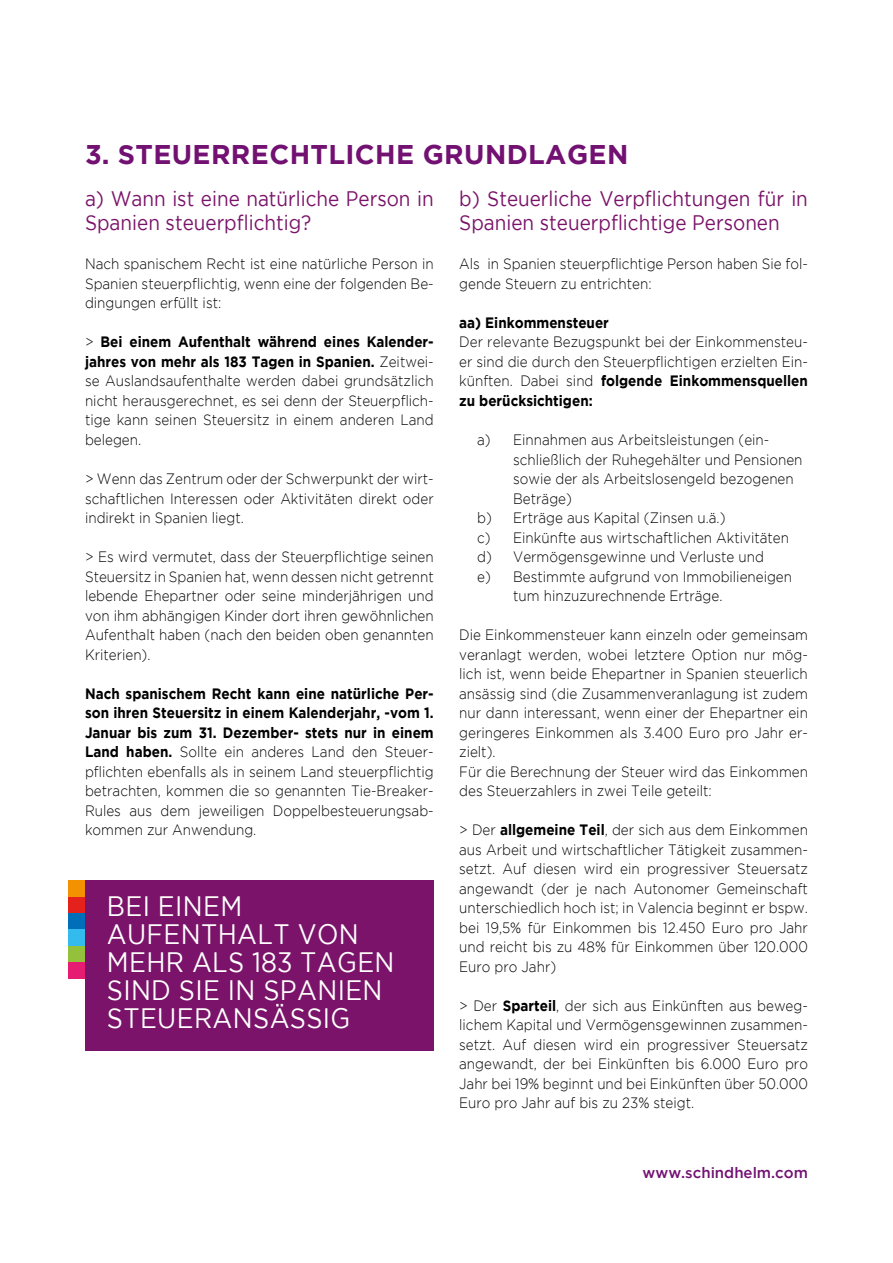
<style>
.page{position:relative;width:893px;height:1263px;background:#fff}
.page>*{position:absolute;margin:0;border:0;box-sizing:border-box;transform-origin:0 0}
.t1{font:28.05px/28px "Gotham";letter-spacing:.015em;color:#fff;scale:.9 1}
.t2{font:700 27px "Gotham";letter-spacing:.015em;color:#721172}
.t3{font:21px/24px "Gotham";color:#7a1369;scale:.9 1}
.t4{font:300 15px/19.5px "Gotham";color:#000;text-align:justify;scale:.9 1}
.t5{font:700 15px "Gotham";color:#000;scale:.9 1}
.t6{font:500 15px "Gotham";color:#721172}
.s1{font-weight:700}
</style>
<div class="page">
<div style="left:69px;top:880px;width:16px;height:17px;background:#f39100"></div>
<div style="left:69px;top:897px;width:16px;height:16px;background:#e4221b"></div>
<div style="left:69px;top:913px;width:16px;height:17px;background:#006eb9"></div>
<div style="left:69px;top:930px;width:16px;height:16px;background:#34bbed"></div>
<div style="left:69px;top:946px;width:16px;height:17px;background:#94c13c"></div>
<div style="left:69px;top:963px;width:16px;height:16px;background:#e61c72"></div>
<div style="left:85px;top:880px;width:349px;height:170px;background:#7a1369"></div>
<p class="t2" style="left:85px;top:139px;width:545px">3. STEUERRECHTLICHE GRUNDLAGEN</p>
<p class="t3" style="left:85px;top:187px;width:389px">a) Wann ist eine natürliche Person in<br>Spanien steuerpflichtig?</p>
<p class="t4" style="left:85px;top:254px;width:389px">Nach spanischem Recht ist eine natürliche Person in Spanien steuerpflichtig, wenn eine der folgenden Be&shy;dingungen erfüllt ist:</p>
<p class="t4" style="left:85px;top:332px;width:389px">&gt; <span class="s1">Bei einem Aufenthalt während eines Kalender&shy;jahres von mehr als 183 Tagen in Spanien.</span> Zeitwei&shy;se Auslandsaufenthalte werden dabei grundsätzlich nicht herausgerechnet, es sei denn der Steuerpflich&shy;tige kann seinen Steuersitz in einem anderen Land belegen.</p>
<p class="t4" style="left:85px;top:469px;width:389px">&gt; Wenn das Zentrum oder der Schwerpunkt der wirt&shy;schaftlichen Interessen oder Aktivitäten direkt oder indirekt in Spanien liegt.</p>
<p class="t4" style="left:85px;top:547px;width:389px">&gt; Es wird vermutet, dass der Steuerpflichtige seinen Steuersitz in Spanien hat, wenn dessen nicht getrennt lebende Ehepartner oder seine minderjährigen und von ihm abhängigen Kinder dort ihren gewöhnlichen</p>
<p class="t4" style="left:85px;top:625px;width:389px">Aufenthalt haben (nach den beiden oben genannten<br>Kriterien).</p>
<p class="t4" style="left:85px;top:683px;width:389px"><span class="s1">Nach spanischem Recht kann eine natürliche Per&shy;son ihren Steuersitz in einem Kalenderjahr, -vom 1.<br>Januar bis zum 31. Dezember- stets nur in einem Land haben.</span> Sollte ein anderes Land den Steuer&shy;pflichten ebenfalls als in seinem Land steuerpflichtig betrachten, kommen die so genannten Tie-Breaker-Rules aus dem jeweiligen Doppelbesteuerungsab&shy;kommen zur Anwendung.</p>
<p class="t3" style="left:459px;top:187px;width:389px">b) Steuerliche Verpflichtungen für in<br>Spanien steuerpflichtige Personen</p>
<p class="t4" style="left:459px;top:254px;width:389px">Als in Spanien steuerpflichtige Person haben Sie fol&shy;gende Steuern zu entrichten:</p>
<p class="t5" style="left:459px;top:314px;width:168px">aa) Einkommensteuer</p>
<p class="t4" style="left:459px;top:332px;width:389px">Der relevante Bezugspunkt bei der Einkommensteu&shy;er sind die durch den Steuerpflichtigen erzielten Ein&shy;künften. Dabei sind <span class="s1">folgende Einkommensquellen zu berücksichtigen:</span></p>
<p class="t4" style="left:513px;top:430px;width:323px;text-align:left;text-indent:-36px">a) Einnahmen aus Arbeitsleistungen (ein&shy;schließlich der Ruhegehälter und Pensionen sowie der als Arbeitslosengeld bezogenen Beträge)</p>
<p class="t4" style="left:477px;top:508px;width:277px">b) Erträge aus Kapital (Zinsen u.ä.)</p>
<p class="t4" style="left:477px;top:527px;width:348px">c) Einkünfte aus wirtschaftlichen Aktivitäten</p>
<p class="t4" style="left:477px;top:547px;width:320px">d) Vermögensgewinne und Verluste und</p>
<p class="t4" style="left:513px;top:566px;width:311px;text-indent:-36px">e) Bestimmte aufgrund von Immobilieneigen tum hinzuzurechnende Erträge.</p>
<p class="t4" style="left:459px;top:625px;width:389px">Die Einkommensteuer kann einzeln oder gemeinsam veranlagt werden, wobei letztere Option nur mög&shy;lich ist, wenn beide Ehepartner in Spanien steuerlich ansässig sind (die Zusammenveranlagung ist zudem nur dann interessant, wenn einer der Ehepartner ein geringeres Einkommen als 3.400 Euro pro Jahr er&shy;zielt).</p>
<p class="t4" style="left:459px;top:761px;width:389px">Für die Berechnung der Steuer wird das Einkommen des Steuerzahlers in zwei Teile geteilt:</p>
<p class="t4" style="left:459px;top:820px;width:389px">&gt; Der <span class="s1">allgemeine Teil</span>, der sich aus dem Einkommen aus Arbeit und wirtschaftlicher Tätigkeit zusammen&shy;setzt. Auf diesen wird ein progressiver Steuersatz angewandt (der je nach Autonomer Gemeinschaft unterschiedlich hoch ist; in Valencia beginnt er bspw. bei 19,5% für Einkommen bis 12.450 Euro pro Jahr und reicht bis zu 48% für Einkommen über 120.000<br>Euro pro Jahr)</p>
<p class="t4" style="left:459px;top:995px;width:389px">&gt; Der <span class="s1">Sparteil</span>, der sich aus Einkünften aus beweg&shy;lichem Kapital und Vermögensgewinnen zusammen&shy;setzt. Auf diesen wird ein progressiver Steuersatz angewandt, der bei Einkünften bis 6.000 Euro pro Jahr bei 19% beginnt und bei Einkünften über 50.000<br>Euro pro Jahr auf bis zu 23% steigt.</p>
<p class="t1" style="left:107px;top:891px;width:152px">BEI EINEM</p>
<p class="t1" style="left:107px;top:919px;width:321px">AUFENTHALT VON<br>MEHR ALS 183 TAGEN<br>SIND SIE IN SPANIEN</p>
<p class="t1" style="left:107px;top:1004px;width:272px">STEUERANSÄSSIG</p>
<p class="t6" style="left:642px;top:1164px;width:167px">www.schindhelm.com</p>
</div>
